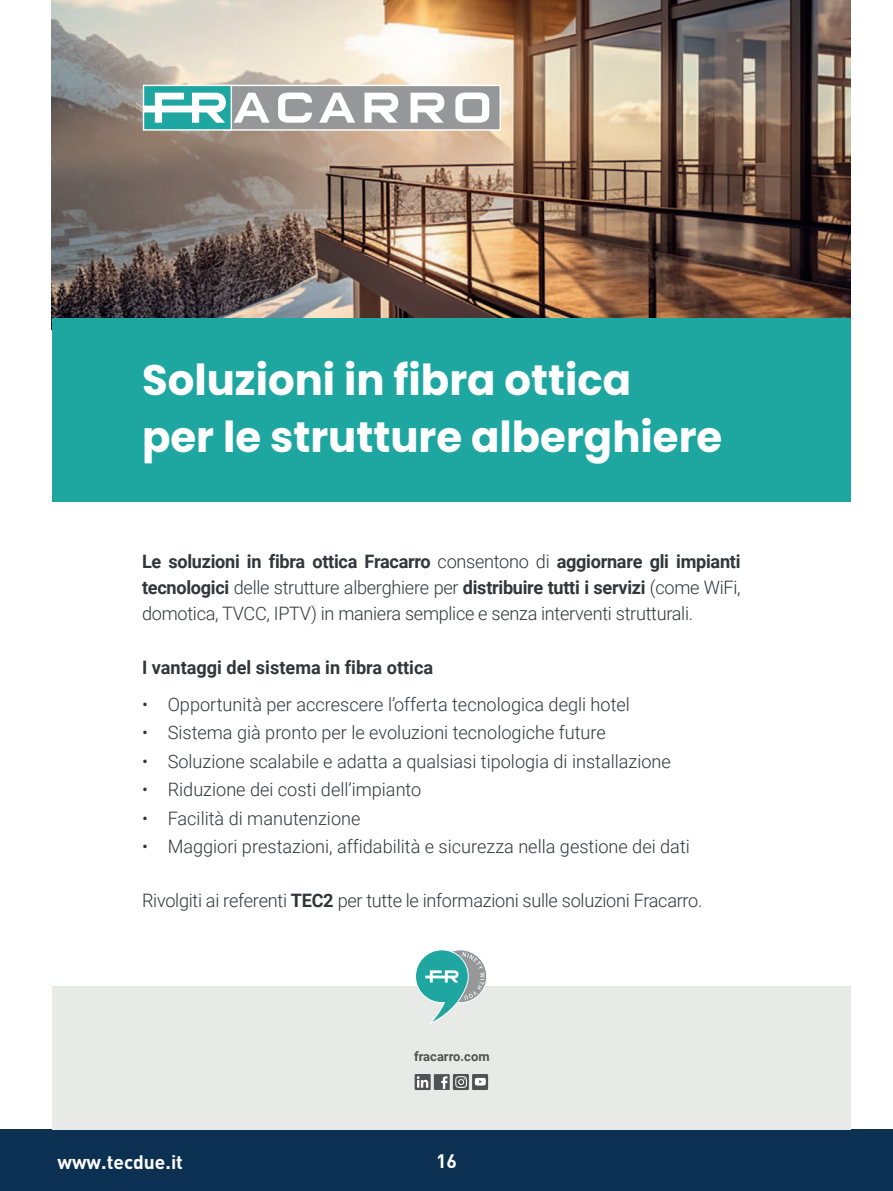
<style>
.page{position:relative;width:893px;height:1191px;background:#fff}
.page>*{position:absolute;margin:0;border:0;box-sizing:border-box;transform-origin:0 0}
.t1{font:700 42.75px/56.8px "Poppins";color:#fff}
.t2{font:700 19.2px "DIN Pro";color:#fff}
.t3{font:300 18.45px/28.5px "Roboto";color:#333638;text-align:justify}
.t4{font:700 18.45px "Roboto";color:#333638}
.t5{font:700 12.9px "Roboto";color:#505353}
.s1{font-weight:700}
</style>
<div class="page">
<div style="left:0;top:1130px;width:893px;height:61px;background:#0c3052"></div>
<img style="left:52px;top:0;width:798px;height:318px">
<div style="left:52px;top:986px;width:798px;height:144px;background:#e8eae8"></div>
<div style="left:52px;top:318px;width:798px;height:183px;background:#1ea6a1"></div>
<svg style="left:415px;top:949px;width:70px;height:76px"></svg>
<svg style="left:415px;top:1074px;width:16px;height:16px"></svg>
<svg style="left:417px;top:1076px;width:11px;height:11px"></svg>
<div style="left:453px;top:1074px;width:16px;height:16px;background:#505353"></div>
<svg style="left:472px;top:1074px;width:16px;height:16px"></svg>
<svg style="left:475px;top:1078px;width:11px;height:7px"></svg>
<svg style="left:434px;top:1074px;width:33px;height:16px"></svg>
<div style="left:224px;top:85px;width:276px;height:45px;background:#959798"></div>
<div style="left:223px;top:85px;width:278px;height:46px;border:1px solid #fff"></div>
<div style="left:143px;top:85px;width:88px;height:45px;background:#1ea6a1"></div>
<div style="left:143px;top:85px;width:89px;height:46px;border:1px solid #fff"></div>
<svg style="left:365px;top:93px;width:33px;height:30px"></svg>
<svg style="left:411px;top:93px;width:33px;height:30px"></svg>
<svg style="left:278px;top:93px;width:34px;height:30px"></svg>
<svg style="left:455px;top:93px;width:34px;height:30px"></svg>
<svg style="left:234px;top:93px;width:36px;height:30px"></svg>
<svg style="left:319px;top:93px;width:36px;height:30px"></svg>
<svg style="left:143px;top:93px;width:83px;height:30px"></svg>
<h1 class="t1" style="left:142px;top:355px;width:582px">Soluzioni in fibra ottica<br>per le strutture alberghiere</h1>
<p class="t3" style="left:142px;top:550px;width:600px;line-height:25.7px"><span class="s1">Le soluzioni in fibra ottica Fracarro</span> consentono di <span class="s1">aggiornare gli impianti tecnologici</span> delle strutture alberghiere per <span class="s1">distribuire tutti i servizi</span> (come WiFi, domotica, TVCC, IPTV) in maniera semplice e senza interventi strutturali.</p>
<p class="t4" style="left:142px;top:659px;width:293px">I vantaggi del sistema in fibra ottica</p>
<p class="t3" style="left:142px;top:691px;width:549px;text-align:left">ï Opportunit‡ per accrescere líofferta tecnologica degli hotel<br>ï Sistema gi‡ pronto per le evoluzioni tecnologiche future<br>ï Soluzione scalabile e adatta a qualsiasi tipologia di installazione<br>ï Riduzione dei costi dellíimpianto<br>ï Facilit‡ di manutenzione<br>ï Maggiori prestazioni, affidabilit‡ e sicurezza nella gestione dei dati</p>
<p class="t3" style="left:142px;top:887px;width:562px">Rivolgiti ai referenti <span class="s1">TEC2</span> per tutte le informazioni sulle soluzioni Fracarro.</p>
<p class="t5" style="left:414px;top:1050px;width:77px">fracarro.com</p>
<p class="t2" style="left:57px;top:1150px;width:127px">www.tecdue.it</p>
<p class="t2" style="left:436px;top:1149px;width:22px">16</p>
</div>
